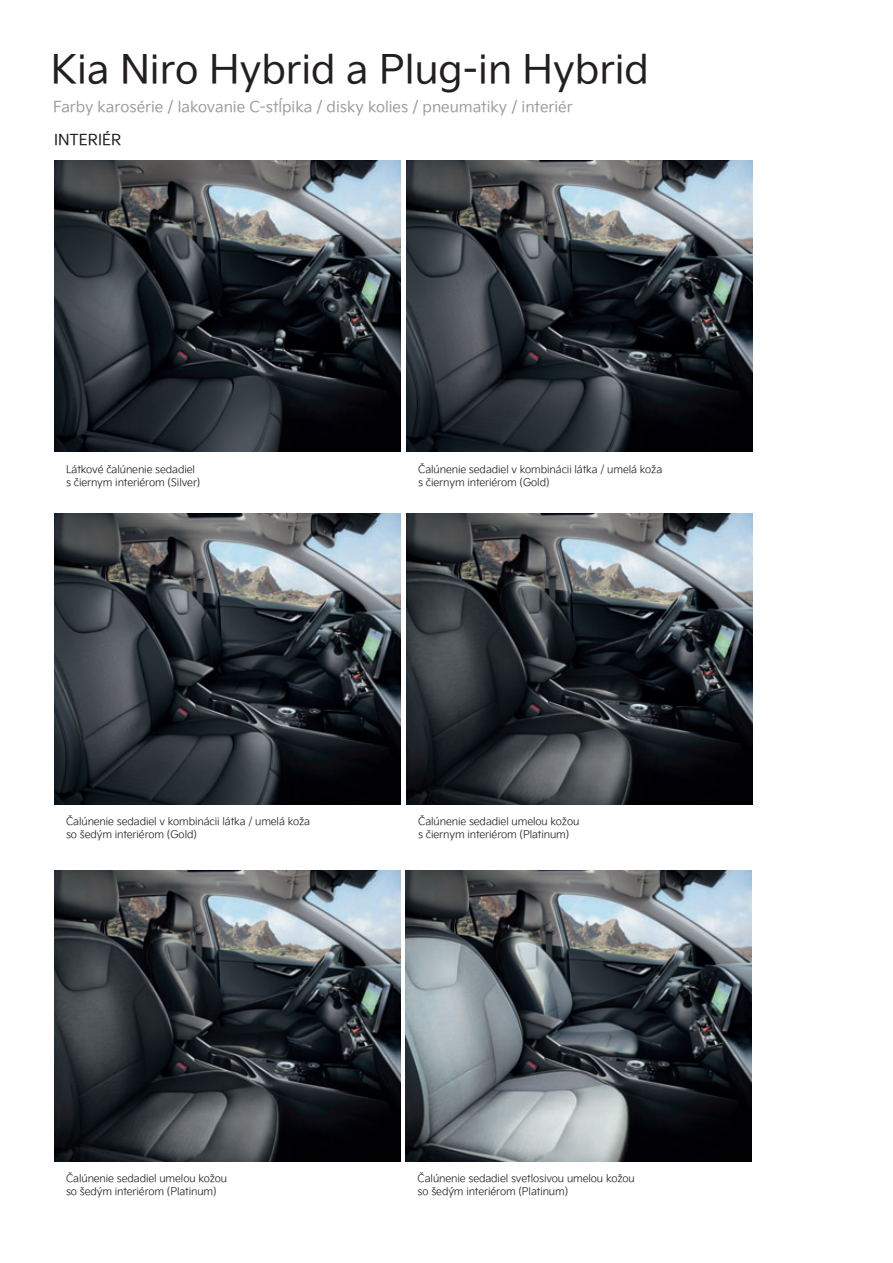
<style>
.page{position:relative;width:893px;height:1263px;background:#fff}
.page>*{position:absolute;margin:0;border:0;box-sizing:border-box;transform-origin:0 0}
.t1{font:39px "Kia Signature";color:#231f20}
.t2{font:15px "Kia Signature";color:#9d9e9e}
.t3{font:15px "Kia Signature";color:#231f20}
.t4{font:300 10.5px/12.6px "Kia Signature";letter-spacing:-.01em;color:#231f20}
</style>
<div class="page">
<img style="left:54px;top:514px;width:346px;height:290px">
<img style="left:405px;top:871px;width:347px;height:290px">
<img style="left:406px;top:161px;width:347px;height:290px">
<img style="left:54px;top:871px;width:346px;height:290px">
<img style="left:54px;top:161px;width:346px;height:290px">
<img style="left:406px;top:514px;width:347px;height:290px">
<h1 class="t1" style="left:51px;top:54px;width:600px">Kia Niro Hybrid a Plug-in Hybrid</h1>
<h2 class="t3" style="left:54px;top:134px;width:69px">INTERIÉR</h2>
<h2 class="t2" style="left:53px;top:101px;width:521px">Farby karosérie / lakovanie C-stĺpika / disky kolies / pneumatiky / interiér</h2>
<p class="t4" style="left:66px;top:464px;width:136px">Látkové čalúnenie sedadiel s čiernym interiérom (Silver)</p>
<p class="t4" style="left:418px;top:464px;width:246px">Čalúnenie sedadiel v kombinácii látka / umelá koža s čiernym interiérom (Gold)</p>
<p class="t4" style="left:66px;top:816px;width:246px">Čalúnenie sedadiel v kombinácii látka / umelá koža so šedým interiérom (Gold)</p>
<p class="t4" style="left:418px;top:816px;width:163px">Čalúnenie sedadiel umelou kožou s čiernym interiérom (Platinum)</p>
<p class="t4" style="left:66px;top:1173px;width:163px">Čalúnenie sedadiel umelou kožou so šedým interiérom (Platinum)</p>
<p class="t4" style="left:418px;top:1173px;width:219px">Čalúnenie sedadiel svetlosivou umelou kožou so šedým interiérom (Platinum)</p>
</div>
